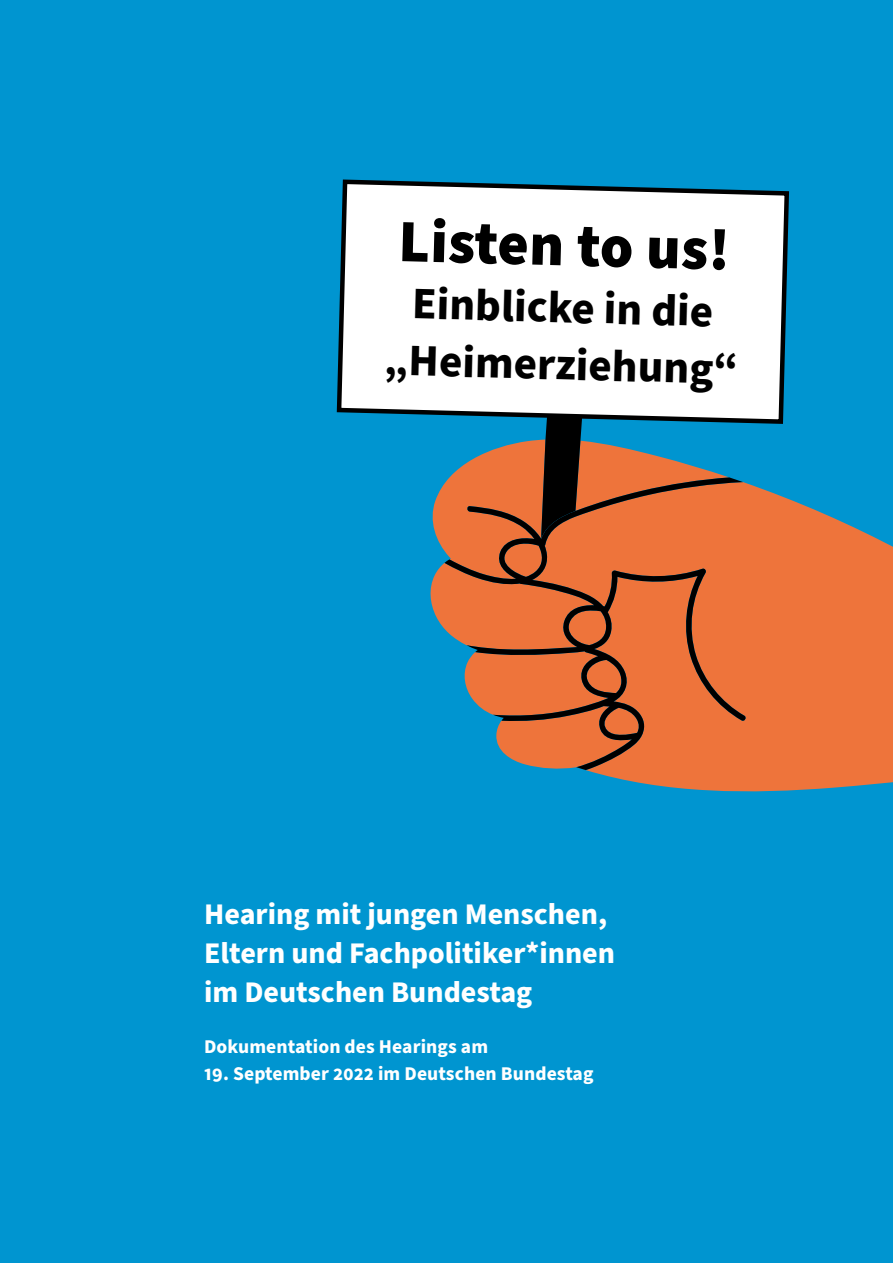
<style>
.page{position:relative;width:893px;height:1263px;background:#0095d0}
.page>*{position:absolute;margin:0;border:0;box-sizing:border-box;transform-origin:0 0}
.Text{font:900 60px "Source Sans Pro";color:#000}
.t1{font:700 45px "Source Sans Pro";color:#000}
.h1_klein{font:700 30px/39px "Source Sans Pro";color:#fff}
.t2{font:700 19.5px "Source Sans Pro";letter-spacing:.005em;color:#fff}
</style>
<div class="page">
<svg style="left:585px;top:483px;width:308px;height:309px;background:#d0784d"></svg>
<div style="left:729px;top:477px;width:18px;height:293px;background:#ee743b"></div>
<svg style="left:430px;top:426px;width:299px;height:344px"></svg>
<svg style="left:336px;top:179px;width:453px;height:247px;background:#dfe9ed"></svg>
<p class="Text" style="left:400px;top:198px;width:333px;rotate:2deg">Listen to us!</p>
<p class="t1" style="left:412px;top:274px;width:303px;rotate:1deg">Einblicke in die</p>
<p class="t1" style="left:384px;top:331px;width:356px;rotate:1deg">„Heimerziehung“</p>
<p class="h1_klein" style="left:204px;top:895px;width:413px">Hearing mit jungen Menschen,<br>Eltern und Fachpolitiker*innen im Deutschen Bundestag</p>
<p class="t2" style="left:204px;top:1033px;width:286px">Dokumentation des Hearings am</p>
<p class="t2" style="left:204px;top:1060px;width:391px">19. September 2022 im Deutschen Bundestag</p>
</div>
